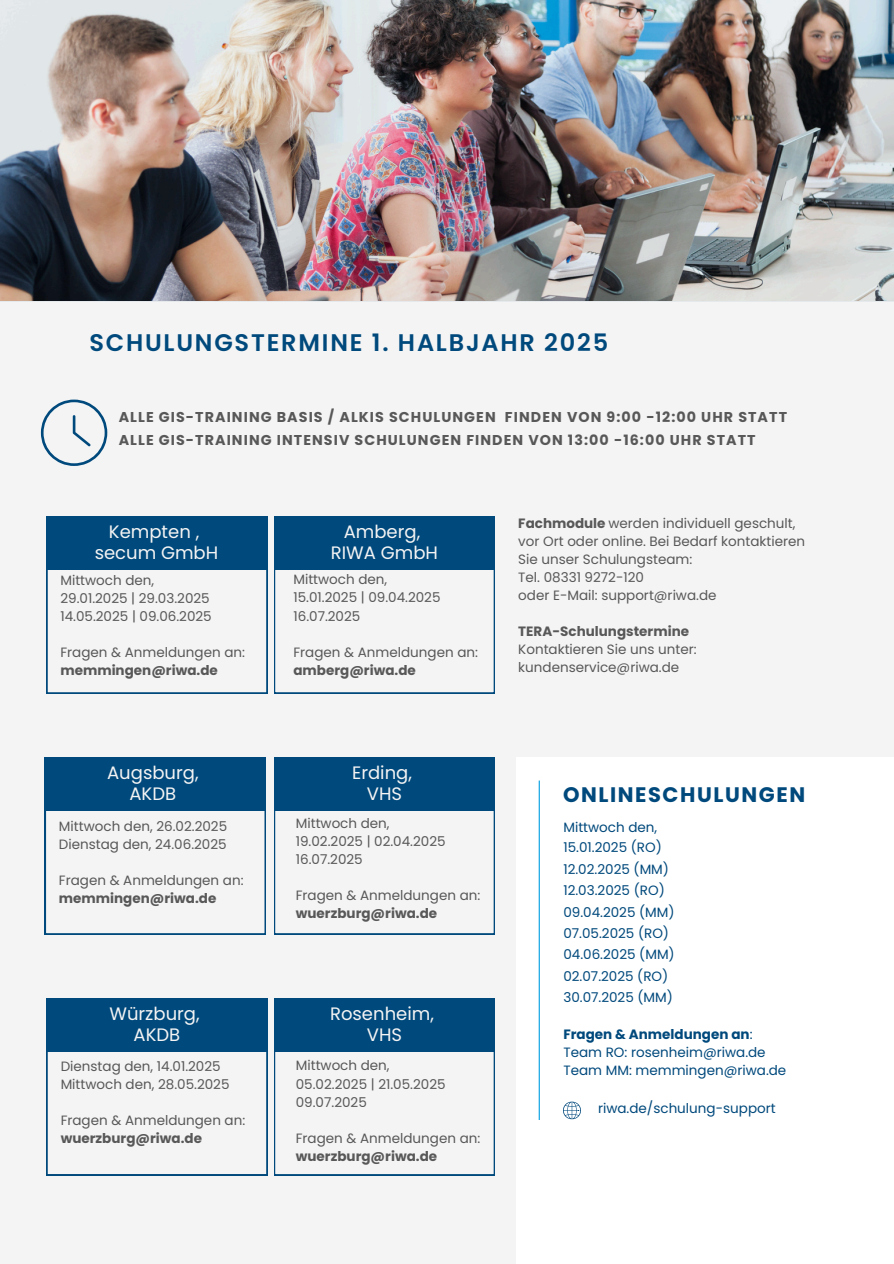
<style>
.page{position:relative;width:894px;height:1264px;background:#fff}
.page>*{position:absolute;margin:0;border:0;box-sizing:border-box;transform-origin:0 0}
.t1{font:600 24px "Poppins";letter-spacing:.075em;color:#00497c}
.t2{font:700 21px "Poppins";letter-spacing:.075em;color:#00497c}
.t3{font:18px/21.3px "Poppins";color:#f4f4f4;text-align:center}
.t4{font:700 14.25px "Poppins";letter-spacing:.075em;color:#585859}
.t5{font:13.5px/18px "Poppins";color:#585859}
.t6{font:13.5px "Poppins";color:#00497c}
.t7{font:700 13.5px "Poppins";color:#585859}
.t8{font:700 13.5px "Poppins";color:#00497c}
.s1{font-weight:700}
.s2{font-weight:400}
</style>
<div class="page">
<div style="left:0;top:0;width:893px;height:1263px;background:#f4f4f4"></div>
<div style="left:516px;top:757px;width:377px;height:506px;background:#fff"></div>
<hr style="left:538px;top:780px;width:1px;height:339px;background:#009de0">
<img style="left:0;top:0;width:893px;height:302px">
<svg style="left:47px;top:516px;width:220px;height:177px"></svg>
<div style="left:47px;top:517px;width:219px;height:52px;background:#00497c"></div>
<svg style="left:274px;top:516px;width:220px;height:177px"></svg>
<div style="left:274px;top:517px;width:219px;height:52px;background:#00497c"></div>
<svg style="left:45px;top:757px;width:220px;height:177px"></svg>
<div style="left:45px;top:758px;width:219px;height:52px;background:#00497c"></div>
<svg style="left:274px;top:757px;width:220px;height:177px"></svg>
<div style="left:274px;top:758px;width:219px;height:52px;background:#00497c"></div>
<svg style="left:47px;top:998px;width:220px;height:177px"></svg>
<div style="left:47px;top:999px;width:219px;height:52px;background:#00497c"></div>
<svg style="left:274px;top:998px;width:220px;height:177px"></svg>
<div style="left:274px;top:999px;width:219px;height:52px;background:#00497c"></div>
<svg style="left:41px;top:399px;width:66px;height:67px"></svg>
<svg style="left:563px;top:1101px;width:17px;height:18px"></svg>
<p class="t1" style="left:89px;top:326px;width:520px">SCHULUNGSTERMINE 1. HALBJAHR 2025</p>
<p class="t4" style="left:119px;top:406px;width:669px">ALLE GIS-TRAINING BASIS / ALKIS SCHULUNGEN FINDEN VON 9:00 -12:00 UHR STATT</p>
<p class="t4" style="left:119px;top:430px;width:638px">ALLE GIS-TRAINING INTENSIV SCHULUNGEN FINDEN VON 13:00 -16:00 UHR STATT</p>
<h1 class="t3" style="left:95px;top:521px;width:125px">Kempten , secum GmbH</h1>
<p class="t3" style="left:331px;top:521px;width:109px">Amberg,<br>RIWA GmbH</p>
<p class="t5" style="left:60px;top:571px;width:95px">Mittwoch den,</p>
<h3 class="t5" style="left:60px;top:589px;width:151px">29.01.2025 | 29.03.2025</h3>
<p class="t5" style="left:60px;top:607px;width:153px">14.05.2025 | 09.06.2025</p>
<p class="t5" style="left:60px;top:643px;width:186px">Fragen &amp; Anmeldungen an:</p>
<p class="t7" style="left:60px;top:660px;width:159px">memmingen@riwa.de</p>
<p class="t5" style="left:293px;top:570px;width:95px">Mittwoch den,</p>
<h3 class="t5" style="left:293px;top:588px;width:148px">15.01.2025 | 09.04.2025<br>16.07.2025</h3>
<p class="t5" style="left:293px;top:642px;width:186px">Fragen &amp; Anmeldungen an:</p>
<p class="t7" style="left:293px;top:660px;width:124px">amberg@riwa.de</p>
<h4 class="t3" style="left:107px;top:761px;width:93px">Augsburg,<br>AKDB</h4>
<h3 class="t3" style="left:352px;top:761px;width:61px">Erding,<br>VHS</h3>
<p class="t5" style="left:59px;top:816px;width:170px">Mittwoch den, 26.02.2025</p>
<p class="t5" style="left:59px;top:834px;width:169px">Dienstag den, 24.06.2025</p>
<h2 class="t5" style="left:59px;top:870px;width:186px">Fragen &amp; Anmeldungen an:</h2>
<p class="t7" style="left:59px;top:888px;width:159px">memmingen@riwa.de</p>
<p class="t5" style="left:296px;top:814px;width:95px">Mittwoch den,</p>
<p class="t5" style="left:296px;top:832px;width:151px">19.02.2025 | 02.04.2025<br>16.07.2025</p>
<p class="t5" style="left:296px;top:886px;width:186px">Fragen &amp; Anmeldungen an:</p>
<p class="t7" style="left:296px;top:904px;width:143px">wuerzburg@riwa.de</p>
<p class="t3" style="left:109px;top:1002px;width:92px">Würzburg,<br>AKDB</p>
<p class="t3" style="left:330px;top:1002px;width:105px">Rosenheim,<br>VHS</p>
<p class="t5" style="left:61px;top:1057px;width:161px">Dienstag den, 14.01.2025</p>
<p class="t5" style="left:61px;top:1075px;width:170px">Mittwoch den, 28.05.2025</p>
<p class="t5" style="left:61px;top:1111px;width:186px">Fragen &amp; Anmeldungen an:</p>
<p class="t7" style="left:61px;top:1129px;width:143px">wuerzburg@riwa.de</p>
<p class="t5" style="left:296px;top:1056px;width:95px">Mittwoch den,</p>
<p class="t5" style="left:296px;top:1074px;width:151px">05.02.2025 | 21.05.2025<br>09.07.2025</p>
<p class="t5" style="left:296px;top:1128px;width:186px">Fragen &amp; Anmeldungen an:</p>
<p class="t7" style="left:296px;top:1146px;width:143px">wuerzburg@riwa.de</p>
<p class="t5" style="left:518px;top:514px;width:288px"><span class="s1">Fachmodule</span> werden individuell geschult, vor Ort oder online. Bei Bedarf kontaktieren<br>Sie unser Schulungsteam:</p>
<p class="t5" style="left:518px;top:568px;width:127px">Tel. 08331 9272-120</p>
<h3 class="t5" style="left:518px;top:586px;width:200px">oder E-Mail: support@riwa.de</h3>
<p class="t7" style="left:518px;top:621px;width:172px">TERA-Schulungstermine</p>
<p class="t5" style="left:518px;top:640px;width:180px">Kontaktieren Sie uns unter: kundenservice@riwa.de</p>
<p class="t2" style="left:563px;top:779px;width:244px">ONLINESCHULUNGEN</p>
<p class="t6" style="left:563px;top:818px;width:95px">Mittwoch den,</p>
<p class="t6" style="left:563px;top:838px;width:100px">15.01.2025 (RO)</p>
<p class="t6" style="left:563px;top:859px;width:107px">12.02.2025 (MM)</p>
<p class="t6" style="left:563px;top:881px;width:103px">12.03.2025 (RO)</p>
<p class="t6" style="left:563px;top:902px;width:113px">09.04.2025 (MM)</p>
<h3 class="t6" style="left:563px;top:923px;width:107px">07.05.2025 (RO)</h3>
<p class="t6" style="left:563px;top:945px;width:113px">04.06.2025 (MM)</p>
<p class="t6" style="left:563px;top:966px;width:106px">02.07.2025 (RO)</p>
<p class="t6" style="left:563px;top:987px;width:111px">30.07.2025 (MM)</p>
<p class="t8" style="left:563px;top:1025px;width:191px">Fragen &amp; Anmeldungen an<span class="s2">:</span></p>
<h3 class="t6" style="left:563px;top:1043px;width:204px">Team RO: rosenheim@riwa.de</h3>
<p class="t6" style="left:563px;top:1061px;width:224px">Team MM: memmingen@riwa.de</p>
<p class="t6" style="left:598px;top:1098px;width:179px">riwa.de/schulung-support</p>
</div>
